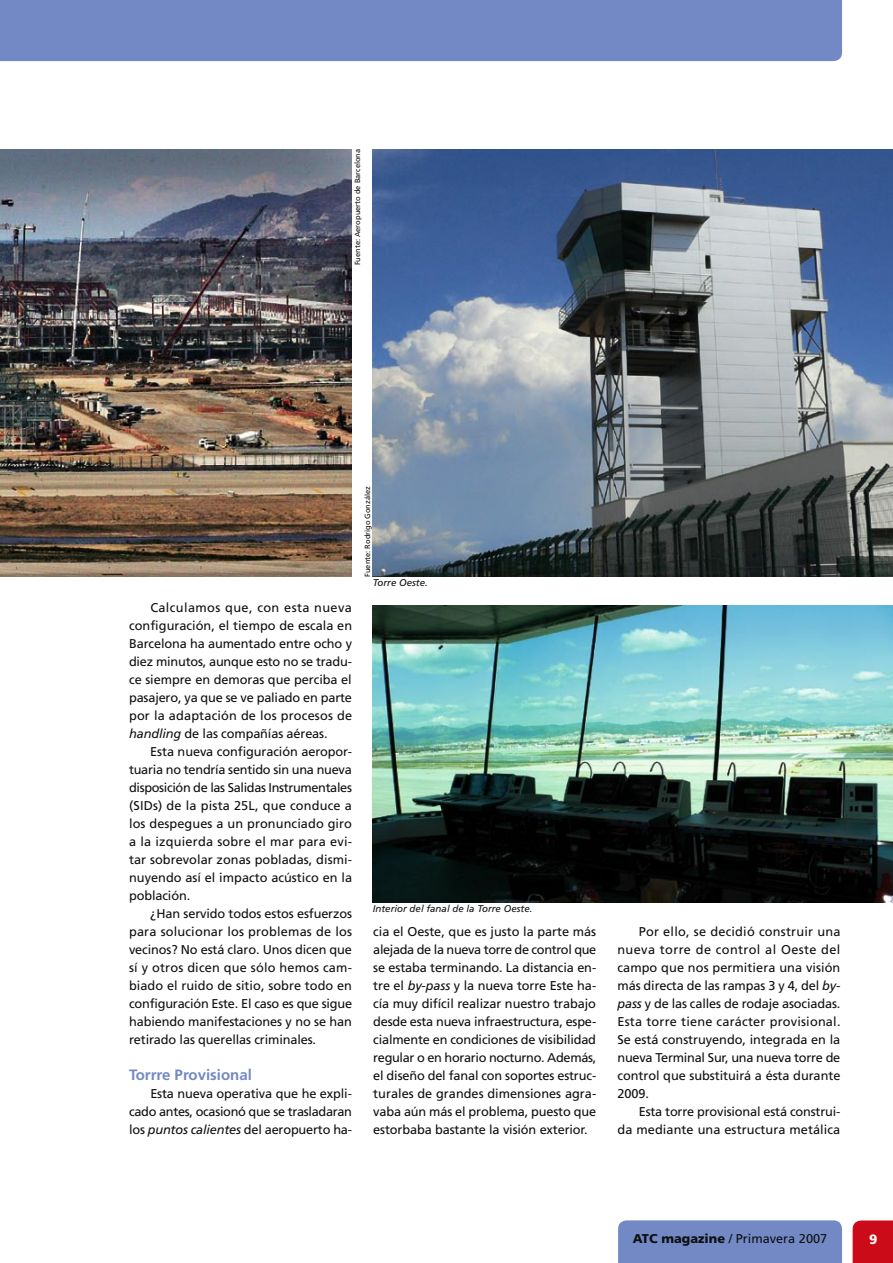
<style>
.page{position:relative;width:893px;height:1263px;background:#fff}
.page>*{position:absolute;margin:0;border:0;box-sizing:border-box;transform-origin:0 0}
.t1{font:700 15px "Frutiger";color:#7389c5}
.t2{font:900 13.5px "Frutiger";color:#fff}
.t3{font:12.75px/18px "Frutiger";letter-spacing:-.01em;color:#101012;text-align:justify}
.t4{font:italic 9.75px "Frutiger";color:#101012}
.t5{font:7.5px "Frutiger";color:#0f0f0c}
.s1{font-style:italic}
.s2{font-weight:900}
</style>
<div class="page">
<img style="left:0;top:149px;width:351px;height:427px">
<div style="left:618px;top:1220px;width:224px;height:43px;background:#7389c5"></div>
<div style="left:853px;top:1220px;width:40px;height:43px;background:#cb0b18"></div>
<div style="left:0;top:0;width:842px;height:61px;background:#7389c5"></div>
<img style="left:373px;top:149px;width:520px;height:427px">
<img style="left:373px;top:606px;width:520px;height:296px">
<p class="t5" style="left:353px;top:265px;width:118px;rotate:-90deg">Fuente: Aeropuerto de Barcelona</p>
<p class="t5" style="left:363px;top:577px;width:92px;rotate:-90deg">Fuente: Rodrigo González</p>
<p class="t3" style="left:129px;top:598px;width:225px;text-indent:21px">Calculamos que, con esta nueva configuración, el tiempo de escala en Barcelona ha aumentado entre ocho y diez minutos, aunque esto no se tradu&shy;ce siempre en demoras que perciba el pasajero, ya que se ve paliado en parte por la adaptación de los procesos de <span class="s1">handling</span> de las compañías aéreas.</p>
<p class="t3" style="left:129px;top:742px;width:225px;text-indent:21px">Esta nueva configuración aeropor&shy;tuaria no tendría sentido sin una nueva disposición de las Salidas Instrumentales (SIDs) de la pista 25L, que conduce a los despegues a un pronunciado giro a la izquierda sobre el mar para evi&shy;tar sobrevolar zonas pobladas, dismi&shy;nuyendo así el impacto acústico en la población.</p>
<p class="t3" style="left:129px;top:904px;width:225px;text-indent:21px">¿Han servido todos estos esfuerzos para solucionar los problemas de los vecinos? No está claro. Unos dicen que sí y otros dicen que sólo hemos cam&shy;biado el ruido de sitio, sobre todo en configuración Este. El caso es que sigue habiendo manifestaciones y no se han retirado las querellas criminales.</p>
<p class="t1" style="left:129px;top:1066px;width:124px">Torrre Provisional</p>
<p class="t3" style="left:129px;top:1084px;width:225px;text-indent:21px">Esta nueva operativa que he expli&shy;cado antes, ocasionó que se trasladaran los <span class="s1">puntos calientes</span> del aeropuerto ha-</p>
<p class="t4" style="left:373px;top:577px;width:57px">Torre Oeste.</p>
<p class="t4" style="left:373px;top:903px;width:161px">Interior del fanal de la Torre Oeste.</p>
<p class="t3" style="left:373px;top:922px;width:225px">cia el Oeste, que es justo la parte más alejada de la nueva torre de control que se estaba terminando. La distancia en&shy;tre el <span class="s1">by-pass</span> y la nueva torre Este ha&shy;cía muy difícil realizar nuestro trabajo desde esta nueva infraestructura, espe&shy;cialmente en condiciones de visibilidad regular o en horario nocturno. Además, el diseño del fanal con soportes estruc&shy;turales de grandes dimensiones agra&shy;vaba aún más el problema, puesto que estorbaba bastante la visión exterior.</p>
<p class="t3" style="left:617px;top:922px;width:225px;text-indent:21px">Por ello, se decidió construir una nueva torre de control al Oeste del campo que nos permitiera una visión más directa de las rampas 3 y 4, del <span class="s1">by&shy;pass</span> y de las calles de rodaje asociadas.<br>Esta torre tiene carácter provisional.<br>Se está construyendo, integrada en la nueva Terminal Sur, una nueva torre de control que substituirá a ésta durante 2009.</p>
<p class="t3" style="left:617px;top:1102px;width:224px;text-align:right">Esta torre provisional está construi-<br>da mediante una estructura metálica</p>
<p class="t3" style="left:633px;top:1229px;width:196px"><span class="s2">ATC magazine</span> / Primavera 2007</p>
<p class="t2" style="left:869px;top:1231px;width:10px">9</p>
</div>
